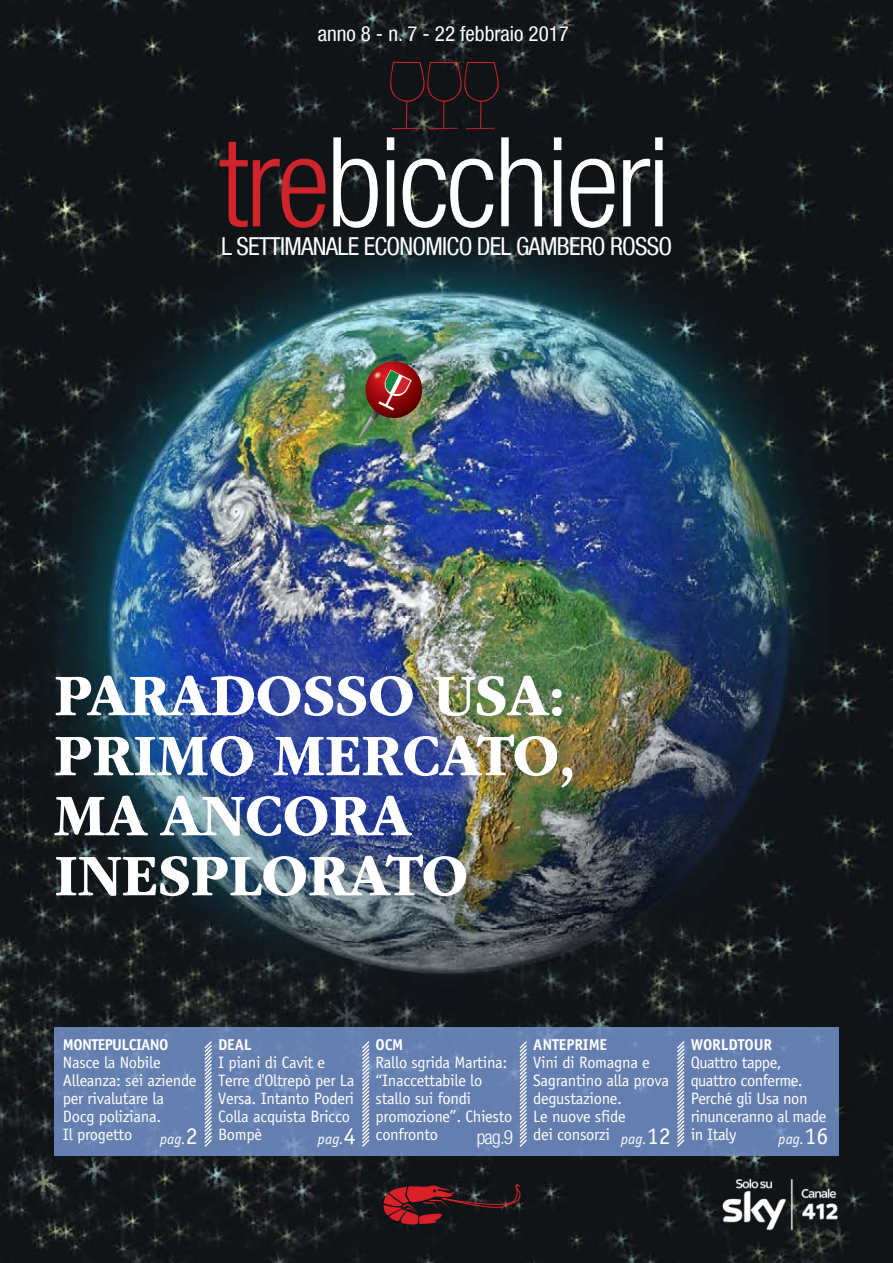
<style>
.page{position:relative;width:893px;height:1263px;background:#fff}
.page>*{position:absolute;margin:0;border:0;box-sizing:border-box;transform-origin:0 0}
.t1{font:300 condensed 124.5px "Helvetica Neue LT Com";letter-spacing:-.025em;color:#fff}
.t2{font:700 61.5px/60px "ITC Garamond Std";letter-spacing:-.01em;color:#fff;scale:.95 1}
.t3{font:condensed 24.75px "Helvetica Neue LT Com";letter-spacing:-.03em;color:#fff}
.t4{font:condensed 21px "Helvetica Neue LT Com";color:#fff}
.t5{font:300 condensed 19.5px "Helvetica Neue LT Com";color:#fff}
.t6{font:16.5px/18px "Officina Sans Std";letter-spacing:-.02em;color:#fff}
.t7{font:700 15.75px "Officina Sans Std";letter-spacing:-.01em;color:#fff}
.t8{font:700 15.75px "Officina Sans Std";letter-spacing:-.04em;color:#fff}
.t9{font:italic 15px "Officina Sans Std";color:#fff}
.s1{color:#d1232a}
.s2{color:#231f20}
.s3{font-style:normal;font-size:24px}
.s4{font-size:24px}
</style>
<div class="page">
<img style="left:0;top:0;width:893px;height:1263px">
<svg style="left:386px;top:62px;width:113px;height:67px;background:#1f1619"></svg>
<div style="left:54px;top:1028px;width:785px;height:128px;background:#647eb0"></div>
<svg style="left:383px;top:1184px;width:137px;height:40px;background:#4c1a1e"></svg>
<svg style="left:204px;top:1041px;width:9px;height:106px"></svg>
<svg style="left:360px;top:1041px;width:11px;height:106px"></svg>
<svg style="left:518px;top:1041px;width:9px;height:106px"></svg>
<svg style="left:677px;top:1041px;width:9px;height:106px"></svg>
<img style="left:722px;top:1177px;width:117px;height:65px">
<img style="left:358px;top:361px;width:64px;height:77px">
<p class="t4" style="left:318px;top:26px;width:253px">anno 8 - n. 7 - 22 febbraio 2017</p>
<h1 class="t1" style="left:219px;top:137px;width:453px"><span class="s1">tre</span>bicchieri</h1>
<h3 class="t3" style="left:217px;top:238px;width:457px"><span class="s2">I</span>L SETTIMANALE ECONOMICO DEL GAMBERO ROSSO</h3>
<h2 class="t2" style="left:54px;top:666px;width:551px">PARADOSSO USA:<br>PRIMO MERCATO,<br>MA ANCORA<br>INESPLORATO</h2>
<p class="t8" style="left:63px;top:1035px;width:107px">MONTEPULCIANO</p>
<p class="t6" style="left:63px;top:1054px;width:135px">Nasce la Nobile<br>Alleanza: sei aziende per rivalutare la<br>Docg poliziana.<br>Il progetto</p>
<p class="t9" style="left:160px;top:1130px;width:39px">pag.<span class="s3">2</span></p>
<p class="t7" style="left:376px;top:1034px;width:29px">OCM</p>
<p class="t6" style="left:376px;top:1053px;width:133px">Rallo sgrida Martina:</p>
<p class="t6" style="left:376px;top:1071px;width:108px">“Inaccettabile lo</p>
<p class="t6" style="left:376px;top:1089px;width:97px">stallo sui fondi</p>
<p class="t6" style="left:376px;top:1107px;width:138px">promozione”. Chiesto</p>
<p class="t6" style="left:318px;top:1125px;width:122px"><sub>pag.</sub><span class="s4">4</span> confronto</p>
<p class="t5" style="left:477px;top:1130px;width:38px">pag.9</p>
<p class="t9" style="left:621px;top:1130px;width:51px">pag.<span class="s3">12</span></p>
<p class="t7" style="left:218px;top:1034px;width:35px">DEAL</p>
<p class="t6" style="left:218px;top:1053px;width:138px">I piani di Cavit e<br>Terre d'Oltrepò per La<br>Versa. Intanto Poderi<br>Colla acquista Bricco<br>Bompè</p>
<p class="t7" style="left:533px;top:1034px;width:75px">ANTEPRIME</p>
<p class="t6" style="left:533px;top:1053px;width:137px">Vini di Romagna e<br>Sagrantino alla prova degustazione.<br>Le nuove sfide<br>dei consorzi</p>
<p class="t7" style="left:691px;top:1034px;width:83px">WORLDTOUR</p>
<p class="t6" style="left:691px;top:1053px;width:137px">Quattro tappe, quattro conferme.<br>Perché gli Usa non rinunceranno al made in Italy</p>
<p class="t9" style="left:778px;top:1130px;width:51px">pag.<span class="s3">16</span></p>
</div>
